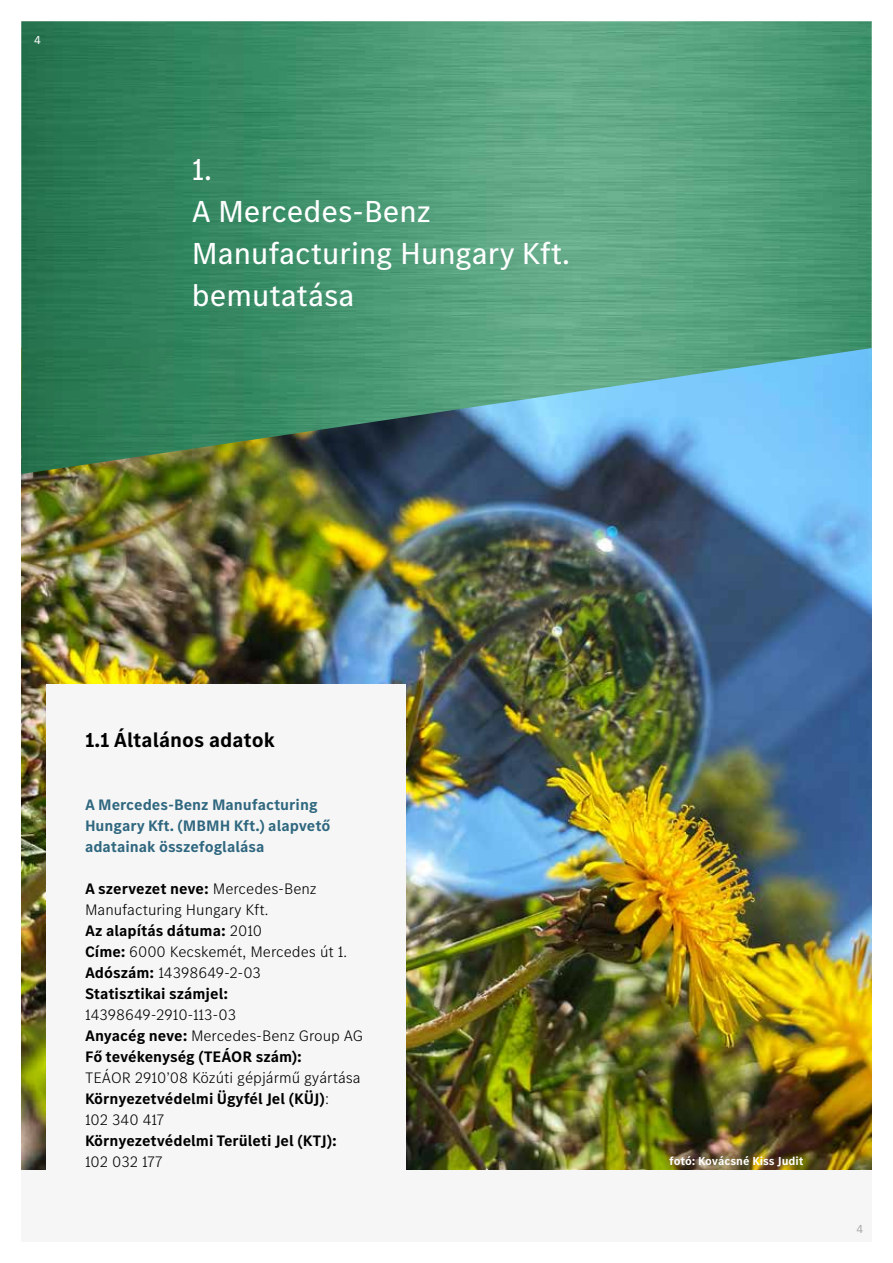
<style>
.page{position:relative;width:893px;height:1263px;background:#fff}
.page>*{position:absolute;margin:0;border:0;box-sizing:border-box;transform-origin:0 0}
.t1{font:31.5px/42px "MB Corpo S Text";color:#fff}
.t2{font:700 21px "MB Corpo S Text";color:#000}
.t3{font:300 15.75px/21px "MB Corpo S Text";color:#000}
.t4{font:700 15.75px/21px "MB Corpo S Text";color:#2f677f}
.t5{font:700 15.75px "MB Corpo S Text";color:#000}
.t6{font:700 12px "MB Corpo S Text";color:#fff}
.t7{font:12px "MB Corpo S Text";color:#fff}
.t8{font:12px "MB Corpo S Text";color:#aaa}
.s1{font-weight:700}
</style>
<div class="page">
<div style="left:21px;top:21px;width:851px;height:1221px;background:#f7f6f6"></div>
<img style="left:21px;top:474px;width:851px;height:695px">
<img style="left:21px;top:21px;width:851px;height:453px">
<div style="left:47px;top:684px;width:359px;height:504px;background:#f7f6f6"></div>
<p class="t7" style="left:34px;top:32px;width:8px">4</p>
<h1 class="t1" style="left:192px;top:147px;width:380px">1.<br>A Mercedes-Benz<br>Manufacturing Hungary Kft. bemutatása</h1>
<h2 class="t2" style="left:85px;top:726px;width:191px">1.1 Általános adatok</h2>
<p class="t4" style="left:85px;top:794px;width:247px">A Mercedes-Benz Manufacturing<br>Hungary Kft. (MBMH Kft.) alapvető adatainak összefoglalása</p>
<p class="t3" style="left:85px;top:877px;width:263px"><span class="s1">A szervezet neve:</span> Mercedes-Benz<br>Manufacturing Hungary Kft.<br><span class="s1">Az alapítás dátuma:</span> 2010<br><span class="s1">Címe:</span> 6000 Kecskemét, Mercedes út 1.<br><span class="s1">Adószám:</span> 14398649-2-03<br><span class="s1">Statisztikai számjel:</span></p>
<p class="t3" style="left:85px;top:1003px;width:279px">14398649-2910-113-03<br><span class="s1">Anyacég neve:</span> Mercedes-Benz Group AG<br><span class="s1">Fő tevékenység (TEÁOR szám):</span></p>
<p class="t3" style="left:85px;top:1066px;width:277px">TEÁOR 2910’08 Közúti gépjármű gyártása<br><span class="s1">Környezetvédelmi Ügyfél Jel (KÜJ)</span>:<br>102 340 417</p>
<p class="t5" style="left:85px;top:1130px;width:253px">Környezetvédelmi Területi Jel (KTJ):</p>
<p class="t3" style="left:85px;top:1150px;width:79px">102 032 177</p>
<p class="t6" style="left:669px;top:1153px;width:136px">fotó: Kovácsné Kiss Judit</p>
<p class="t8" style="left:856px;top:1221px;width:8px">4</p>
</div>
